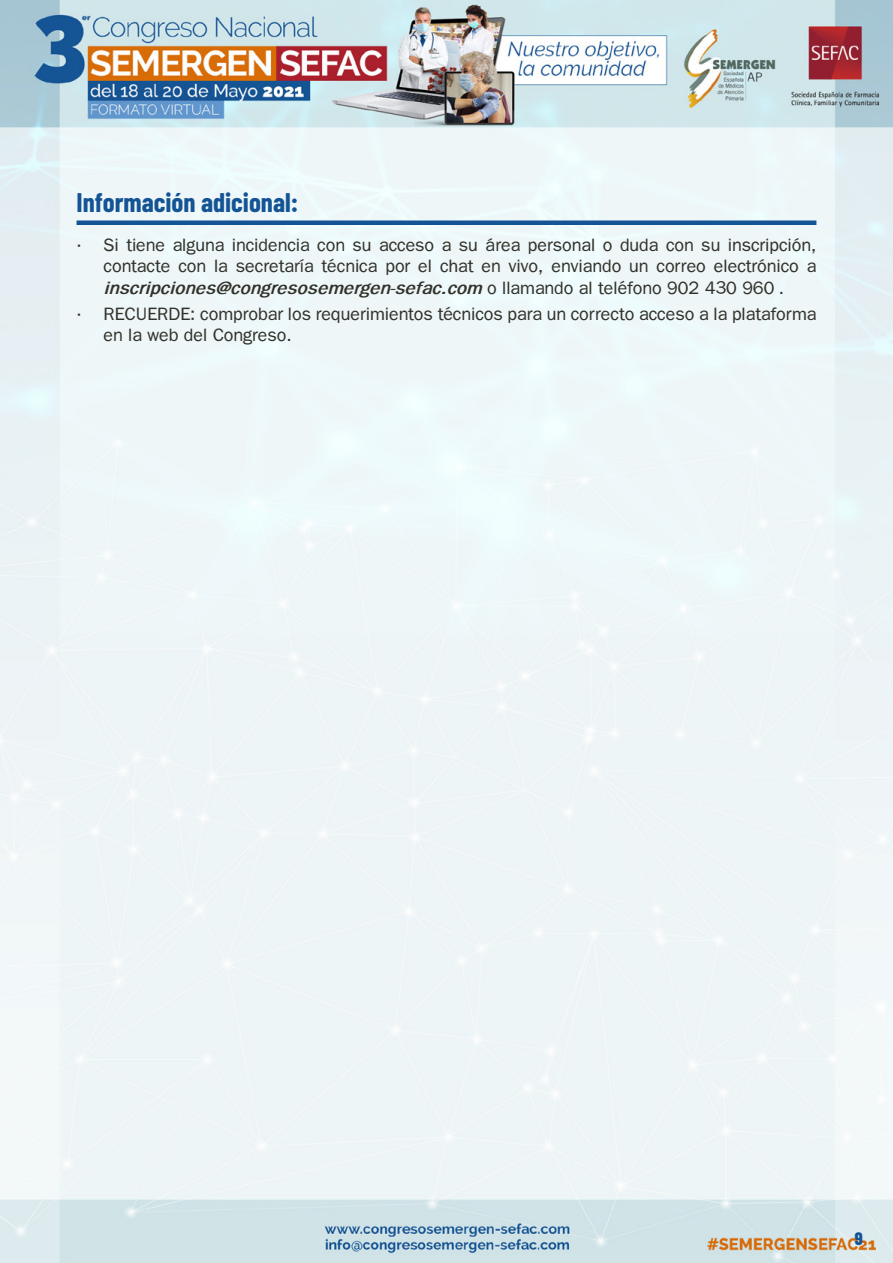
<style>
.page{position:relative;width:893px;height:1263px;background:#fff}
.page>*{position:absolute;margin:0;border:0;box-sizing:border-box;transform-origin:0 0}
.t1{font:700 27px "Barlow Condensed";color:#145494}
.t2{font:18px/21.6px "Franklin Gothic";color:#32322a;text-align:justify}
.t3{font:800 18px "Barlow Condensed";color:#145494}
.s1{font-weight:700;font-style:italic}
</style>
<div class="page">
<img style="left:0;top:0;width:893px;height:1263px">
<div style="left:77px;top:220px;width:739px;height:5px;background:#145494"></div>
<h1 class="t1" style="left:77px;top:185px;width:223px">Información adicional:</h1>
<p class="t2" style="left:104px;top:233px;width:714px;text-indent:-27px">• Si tiene alguna incidencia con su acceso a su área personal o duda con su inscripción, contacte con la secretaría técnica por el chat en vivo, enviando un correo electrónico a <span class="s1">inscripciones@congresosemergen-sefac.com</span> o llamando al teléfono 902 430 960 .</p>
<p class="t2" style="left:104px;top:302px;width:714px;text-indent:-27px">• RECUERDE: comprobar los requerimientos técnicos para un correcto acceso a la plataforma en la web del Congreso.</p>
<p class="t3" style="left:855px;top:1228px;width:10px">9</p>
</div>
